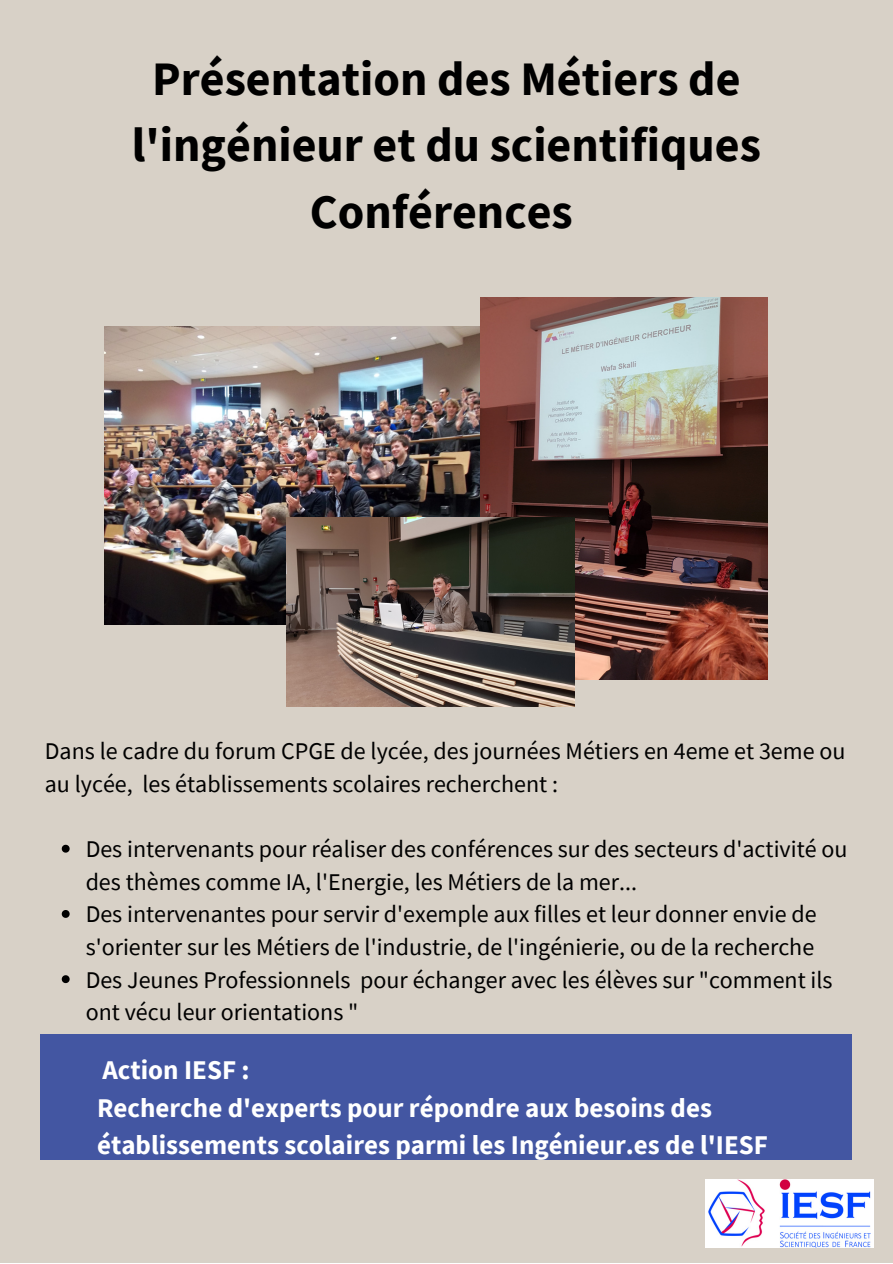
<style>
.page{position:relative;width:893px;height:1264px;background:#fff}
.page>*{position:absolute;margin:0;border:0;box-sizing:border-box;transform-origin:0 0}
.t1{font:700 48px/66.3px "Source Sans Pro";color:#000;text-align:center}
.t2{font:700 27px/37px "Source Sans Pro";color:#fff}
.t3{font:24px/32.5px "Source Sans Pro";color:#000}
</style>
<div class="page">
<div style="left:0;top:0;width:892px;height:1262px;background:#d8d1c7"></div>
<img style="left:105px;top:327px;width:376px;height:297px">
<img style="left:481px;top:297px;width:286px;height:383px">
<img style="left:287px;top:517px;width:287px;height:189px">
<svg style="left:62px;top:844px;width:8px;height:8px"></svg>
<svg style="left:62px;top:910px;width:8px;height:7px"></svg>
<svg style="left:62px;top:975px;width:8px;height:8px"></svg>
<div style="left:40px;top:1034px;width:812px;height:125px;background:#4356a2"></div>
<img style="left:705px;top:1179px;width:168px;height:67px">
<h1 class="t1" style="left:132px;top:45px;width:630px">Présentation des Métiers de l'ingénieur et du scientifiques<br>Conférences</h1>
<p class="t3" style="left:45px;top:734px;width:802px">Dans le cadre du forum CPGE de lycée, des journées Métiers en 4eme et 3eme ou au lycée, les établissements scolaires recherchent :</p>
<p class="t3" style="left:86px;top:832px;width:763px">Des intervenants pour réaliser des conférences sur des secteurs d'activité ou des thèmes comme IA, l'Energie, les Métiers de la mer...<br>Des intervenantes pour servir d'exemple aux filles et leur donner envie de s'orienter sur les Métiers de l'industrie, de l'ingénierie, ou de la recherche Des Jeunes Professionnels pour échanger avec les élèves sur "comment ils ont vécu leur orientations "</p>
<p class="t2" style="left:97px;top:1051px;width:672px">Action IESF :<br>Recherche d'experts pour répondre aux besoins des établissements scolaires parmi les Ingénieur.es de l'IESF</p>
</div>
